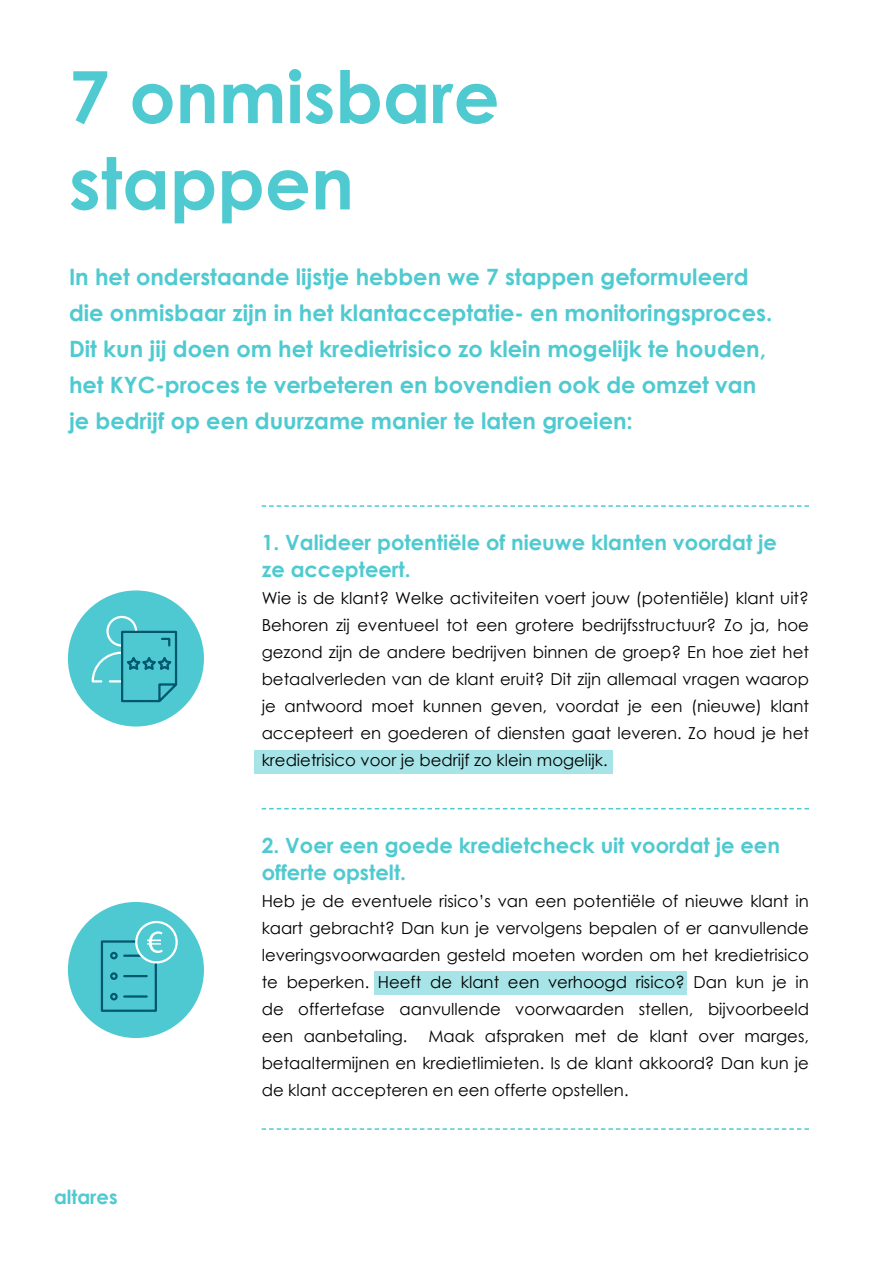
<style>
.page{position:relative;width:893px;height:1263px;background:#fff}
.page>*{position:absolute;margin:0;border:0;box-sizing:border-box;transform-origin:0 0}
.t1{font:700 72px "Century Gothic";color:#4ecad0}
.t2{font:700 22.5px/36px "Century Gothic";color:#4ecad0}
.t3{font:700 21px/27px "Century Gothic";color:#4ecad0}
.t4{font:700 19.5px "Century Gothic";color:#4ecad0}
.t5{font:16.5px/27px "Century Gothic";color:#000;text-align:justify}
</style>
<div class="page">
<div style="left:254px;top:750px;width:358px;height:23px;background:#a6e4e7"></div>
<svg style="left:262px;top:505px;width:547px;height:2px"></svg>
<svg style="left:262px;top:808px;width:547px;height:1px"></svg>
<svg style="left:262px;top:1128px;width:547px;height:2px"></svg>
<div style="left:68px;top:590px;width:136px;height:136px;background:#4fc9d1;border-radius:50%"></div>
<div style="left:106px;top:616px;width:31px;height:31px;border:2px solid #fff;border-radius:50%"></div>
<svg style="left:91px;top:630px;width:87px;height:73px"></svg>
<div style="left:68px;top:902px;width:136px;height:136px;background:#4fc9d1;border-radius:50%"></div>
<svg style="left:136px;top:922px;width:41px;height:40px"></svg>
<div style="left:135px;top:921px;width:43px;height:42px;border:2px solid #fff;border-radius:50%"></div>
<svg style="left:100px;top:931px;width:63px;height:81px"></svg>
<div style="left:374px;top:971px;width:313px;height:24px;background:#a6e4e7"></div>
<p class="t1" style="left:69px;top:42px;width:432px">7 onmisbare</p>
<p class="t1" style="left:69px;top:129px;width:287px">stappen</p>
<p class="t2" style="left:69px;top:257px;width:705px">In het onderstaande lijstje hebben we 7 stappen geformuleerd die onmisbaar zijn in het klantacceptatie- en monitoringsproces.<br>Dit kun jij doen om het kredietrisico zo klein mogelijk te houden, het KYC-proces te verbeteren en bovendien ook de omzet van je bedrijf op een duurzame manier te laten groeien:</p>
<p class="t3" style="left:262px;top:528px;width:517px">1. Valideer potentiële of nieuwe klanten voordat je</p>
<p class="t3" style="left:262px;top:555px;width:151px">ze accepteert.</p>
<p class="t5" style="left:262px;top:585px;width:549px">Wie is de klant? Welke activiteiten voert jouw (potentiële) klant uit?<br>Behoren zij eventueel tot een grotere bedrijfsstructuur? Zo ja, hoe gezond zijn de andere bedrijven binnen de groep? En hoe ziet het betaalverleden van de klant eruit? Dit zijn allemaal vragen waarop je antwoord moet kunnen geven, voordat je een (nieuwe) klant accepteert en goederen of diensten gaat leveren. Zo houd je het kredietrisico voor je bedrijf zo klein mogelijk.</p>
<p class="t4" style="left:54px;top:1182px;width:65px">altares</p>
<p class="t3" style="left:262px;top:831px;width:520px">2. Voer een goede kredietcheck uit voordat je een offerte opstelt.</p>
<p class="t5" style="left:262px;top:887px;width:549px">Heb je de eventuele risico’s van een potentiële of nieuwe klant in kaart gebracht? Dan kun je vervolgens bepalen of er aanvullende leveringsvoorwaarden gesteld moeten worden om het kredietrisico te beperken. Heeft de klant een verhoogd risico? Dan kun je in de offertefase aanvullende voorwaarden stellen, bijvoorbeeld een aanbetaling.</p>
<p class="t5" style="left:262px;top:1022px;width:549px;text-indent:167px">Maak afspraken met de klant over marges, betaaltermijnen en kredietlimieten. Is de klant akkoord? Dan kun je de klant accepteren en een offerte opstellen.</p>
</div>
